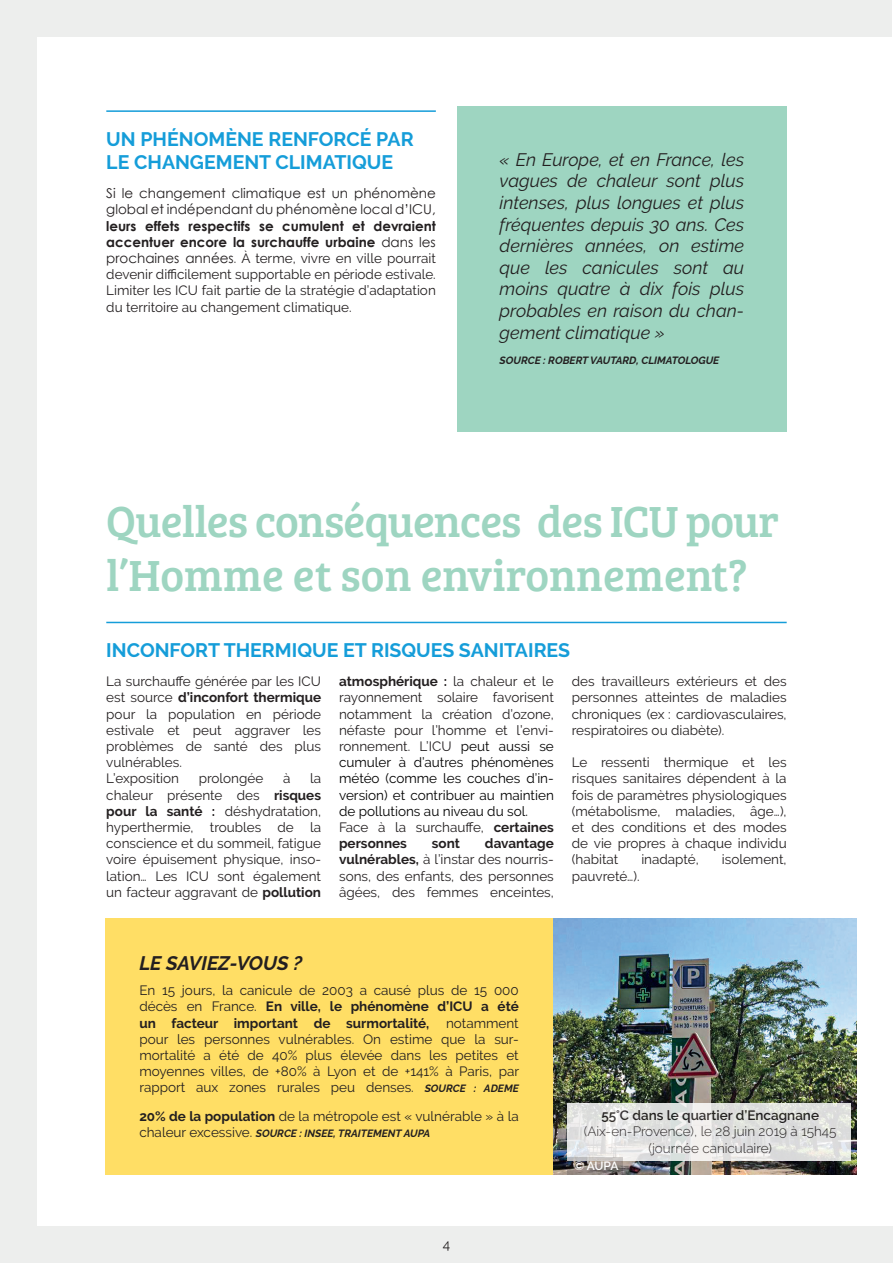
<style>
.page{position:relative;width:893px;height:1263px;background:#fff}
.page>*{position:absolute;margin:0;border:0;box-sizing:border-box;transform-origin:0 0}
.t1{font:45px/54px "Bree Serif";letter-spacing:-.02em;color:#9ed5c1}
.t2{font:700 19.5px/23.4px "Raleway";color:#159dd9}
.t3{font:italic 700 19.5px "Raleway";color:#231f20}
.t4{font:italic 18px/21.6px "Raleway";color:#231f20;text-align:justify}
.t5{font:13.5px/16.2px "Raleway";color:#231f20;text-align:justify}
.t6{font:700 13.5px/16.2px "Century Gothic";color:#231f20}
.t7{font:13.5px/16.2px "Century Gothic";color:#231f20}
.t8{font:300 13.5px/16.2px "Raleway";color:#231f20;text-align:center}
.t9{font:600 13.5px "Raleway";color:#231f20}
.t10{font:700 13.5px "Raleway";color:#231f20}
.t11{font:600 12px "Raleway";color:#fff}
.t12{font:italic 700 10.5px "Raleway";color:#231f20}
.s1{font-weight:400}
.s2{font-family:"Century Gothic"}
.s3{font-weight:700}
.s4{color:#000}
.s5{font-weight:700;font-style:italic;font-size:10.5px}
.s6{font-weight:400;font-style:normal;font-size:13.5px}
</style>
<div class="page">
<div style="left:0;top:1227px;width:893px;height:36px;background:#edeeed"></div>
<div style="left:0;top:0;width:892px;height:37px;background:#edeeed"></div>
<div style="left:0;top:0;width:36px;height:1263px;background:#edeeed"></div>
<hr style="left:106px;top:110px;width:330px;height:2px;background:#159dd9">
<hr style="left:106px;top:622px;width:681px;height:1px;background:#159dd9">
<div style="left:105px;top:918px;width:448px;height:257px;background:#ffde65"></div>
<img style="left:554px;top:918px;width:303px;height:257px">
<svg style="left:567px;top:1103px;width:283px;height:58px;background:#e3e4e2"></svg>
<div style="left:457px;top:106px;width:330px;height:326px;background:#9ed5c1"></div>
<svg style="left:567px;top:1157px;width:56px;height:18px"></svg>
<h2 class="t2" style="left:106px;top:127px;width:309px">UN PHÉNOMÈNE RENFORCÉ PAR<br>LE CHANGEMENT CLIMATIQUE</h2>
<p class="t7" style="left:106px;top:185px;width:331px">Si le changement climatique est un phénomène global et indépendant du phénomène local d’ICU,</p>
<p class="t6" style="left:106px;top:217px;width:331px">leurs effets respectifs se cumulent et devraient accentuer encore la surchauffe urbaine <span class="s1">dans les</span></p>
<p class="t5" style="left:106px;top:250px;width:331px"><span class="s2">prochaines années</span>. À terme, vivre en ville pourrait devenir difficilement supportable en période estivale.<br>Limiter les ICU fait partie de la stratégie d’adaptation du territoire au changement climatique.</p>
<p class="t4" style="left:500px;top:149px;width:246px">« En Europe, et en France, les vagues de chaleur sont plus intenses, plus longues et plus fréquentes depuis 30 ans. Ces dernières années, on estime que les canicules sont au moins quatre à dix fois plus probables en raison du chan&shy;gement climatique »</p>
<p class="t12" style="left:500px;top:354px;width:221px">SOURCE : ROBERT VAUTARD, CLIMATOLOGUE</p>
<h1 class="t1" style="left:106px;top:492px;width:674px">Quelles conséquences des ICU pour l’Homme et son environnement?</h1>
<h2 class="t2" style="left:106px;top:639px;width:465px">INCONFORT THERMIQUE ET RISQUES SANITAIRES</h2>
<p class="t5" style="left:106px;top:673px;width:216px;text-align:left">La surchauffe générée par les ICU est source <span class="s3">d’inconfort thermique </span>pour la population en période estivale et peut aggraver les problèmes de santé des plus vulnérables.<br>L’exposition</p>
<p class="t5" style="left:339px;top:673px;width:216px;text-align:left"><span class="s3">atmosphérique :</span> la chaleur et le rayonnement solaire favorisent notamment la création d’ozone, néfaste pour l’homme et l’envi&shy;ronnement. L’ICU <span class="s4">peut aussi se cumuler à d’autres phénomènes météo (comme les couches d’in&shy;version) et contribuer au maintien de pollutions au niveau du sol.<br></span>Face à la surchauffe, <span class="s3">certaines personnes</span></p>
<p class="t5" style="left:572px;top:673px;width:216px">des travailleurs extérieurs et des personnes atteintes de maladies chroniques (ex : cardiovasculaires, respiratoires ou diabète).</p>
<p class="t5" style="left:572px;top:754px;width:216px">Le ressenti thermique et les risques sanitaires dépendent à la fois de paramètres physiologiques (métabolisme, maladies, âge…), et des conditions et des modes de vie propres à chaque individu (habitat</p>
<p class="t5" style="left:106px;top:770px;width:216px;text-indent:204px">la chaleur présente des <span class="s3">risques pour la santé :</span> déshydratation, hyperthermie, troubles de la conscience et du sommeil, fatigue voire épuisement physique, inso&shy;lation… Les ICU sont également un facteur aggravant de <span class="s3">pollution</span></p>
<p class="t5" style="left:199px;top:770px;width:66px">prolongée</p>
<p class="t5" style="left:283px;top:770px;width:9px">à</p>
<p class="t5" style="left:339px;top:835px;width:216px;text-indent:146px"><span class="s3">davantage vulnérables,</span> à l’instar des nourris&shy;sons, des enfants, des personnes âgées, des femmes enceintes,</p>
<p class="t10" style="left:432px;top:836px;width:30px">sont</p>
<p class="t5" style="left:641px;top:851px;width:59px">inadapté,</p>
<p class="t5" style="left:722px;top:851px;width:66px">isolement,</p>
<p class="t5" style="left:572px;top:868px;width:69px">pauvreté…).</p>
<h2 class="t3" style="left:139px;top:952px;width:165px">LE SAVIEZ-VOUS ?</h2>
<p class="t5" style="left:139px;top:982px;width:381px">En 15 jours, la canicule de 2003 a causé plus de 15 000 décès en France. <span class="s3">En ville, le phénomène d’ICU a été un facteur important de surmortalité,</span> notamment pour les personnes vulnérables. On estime que la sur&shy;mortalité a été de 40% plus élevée dans les petites et moyennes villes, de +80% à Lyon et de +141% à Paris, par rapport aux zones rurales peu denses. <span class="s5">SOURCE : ADEME</span></p>
<p class="t5" style="left:139px;top:1108px;width:381px"><span class="s3">20% de la population</span> de la métropole est « vulnérable » à la</p>
<p class="t12" style="left:139px;top:1127px;width:292px"><span class="s6">chaleur excessive.</span> SOURCE : INSEE, TRAITEMENT AUPA</p>
<p class="t5" style="left:443px;top:1236px;width:9px">4</p>
<p class="t9" style="left:601px;top:1107px;width:219px">55°C dans le quartier d’Encagnane</p>
<p class="t8" style="left:584px;top:1123px;width:254px">(Aix-en-Provence), le 28 juin 2019 à 15h45 (journée caniculaire)</p>
<p class="t11" style="left:574px;top:1159px;width:46px">© AUPA</p>
</div>
